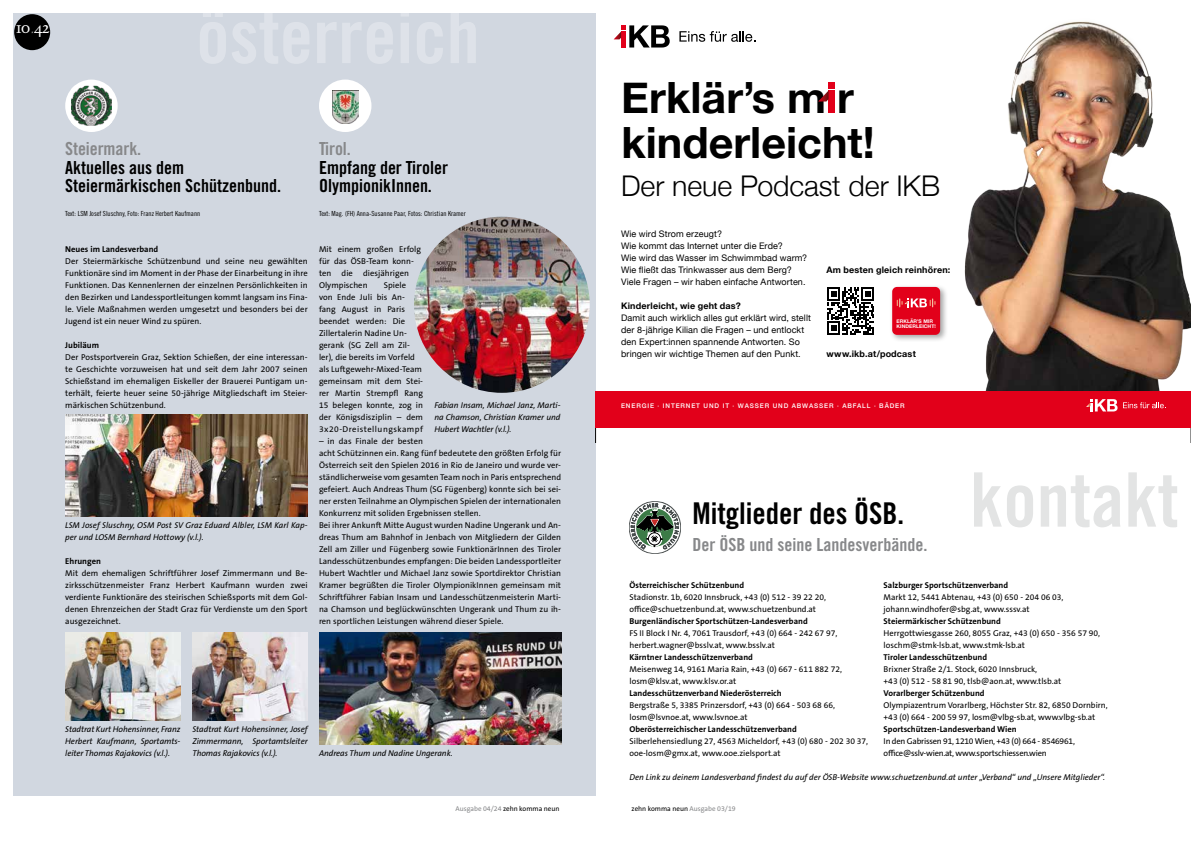
<style>
.page{position:relative;width:1191px;height:842px;background:#fff}
.page>*{position:absolute;margin:0;border:0;box-sizing:border-box;transform-origin:0 0}
.t1{font:75.1px "Trade Gothic LT Std Bd Cn 20";color:#e3e4e4}
.t2{font:700 43.1px/45.4px "Helvetica Neue";color:#000}
.t3{font:30px "Trade Gothic LT Std Bd Cn 20";color:#000}
.t4{font:300 28.5px "Helvetica Neue";letter-spacing:-.005em;color:#000}
.t5{font:18px/18px "Trade Gothic LT Std Bd Cn 20";color:#000}
.t6{font:18px "Trade Gothic LT Std Bd Cn 20";color:#87888a}
.t7{font:17.5px "Garamond BE Regular Expert";color:#fff}
.t8{font:9px/12px "Helvetica Neue";letter-spacing:.01em;color:#000}
.t9{font:700 9px "Helvetica Neue";letter-spacing:.02em;color:#000}
.t10{font:8.5px/12px "The Sans B W5 Plain";letter-spacing:.005em;color:#000}
.t11{font:italic 8.5px/12px "The Sans B W5 Plain";letter-spacing:-.005em;color:#000;text-align:justify}
.t12{font:700 8.5px "The Sans B W7";color:#000}
.t13{font:8.5px/12px "The Sans B W5 Plain";letter-spacing:-.025em;color:#000}
.t14{font:7px "Trade Gothic LT Std Cn 18";color:#000}
.t15{font:7px "The Sans B W5 Plain";color:#000}
.t16{font:500 6.4px "Helvetica Neue";letter-spacing:.14em;color:#fff}
.t17{font:700 5px/5.9px "Helvetica Neue";letter-spacing:.01em;color:#fff}
.s1{color:#87888a}
</style>
<div class="page">
<div style="left:13px;top:13px;width:582px;height:782px;background:#d1d7e0"></div>
<div style="left:14px;top:14px;width:36px;height:36px;background:#000;border-radius:50%"></div>
<div style="left:319px;top:80px;width:52px;height:52px;background:#fff;border-radius:50%"></div>
<img style="left:332px;top:91px;width:26px;height:33px">
<svg style="left:629px;top:501px;width:52px;height:53px"></svg>
<div style="left:65px;top:80px;width:53px;height:52px;background:#fff;border-radius:50%"></div>
<img style="left:71px;top:86px;width:41px;height:40px">
<img style="left:65px;top:414px;width:243px;height:102px">
<img style="left:65px;top:632px;width:115px;height:88px">
<img style="left:192px;top:632px;width:116px;height:88px">
<img style="left:964px;top:21px;width:227px;height:370px">
<div style="left:595px;top:391px;width:596px;height:37px;background:#e2001a"></div>
<svg style="left:1123px;top:402px;width:41px;height:6px"></svg>
<svg style="left:1086px;top:399px;width:31px;height:12px"></svg>
<div style="left:828px;top:82px;width:7px;height:7px;background:#e2001a"></div>
<div style="left:828px;top:91px;width:7px;height:22px;background:#e2001a"></div>
<svg style="left:818px;top:91px;width:10px;height:11px"></svg>
<svg style="left:827px;top:287px;width:47px;height:47px"></svg>
<div style="left:889px;top:284px;width:59px;height:59px;background:#000;opacity:.35"></div>
<div style="left:892px;top:287px;width:48px;height:48px;background:#e2001a;border-radius:5px"></div>
<svg style="left:896px;top:298px;width:39px;height:9px"></svg>
<svg style="left:613px;top:25px;width:56px;height:23px"></svg>
<svg style="left:679px;top:31px;width:76px;height:11px"></svg>
<svg style="left:595px;top:428px;width:1px;height:15px"></svg>
<svg style="left:1190px;top:428px;width:1px;height:15px"></svg>
<img style="left:414px;top:217px;width:176px;height:176px;border-radius:88px">
<img style="left:319px;top:632px;width:242px;height:112px">
<h3 class="t7" style="left:16px;top:20px;width:35px">10 42</h3>
<h3 class="t6" style="left:65px;top:137px;width:78px">Steiermark.</h3>
<h3 class="t5" style="left:65px;top:159px;width:217px">Aktuelles aus dem<br>Steiermärkischen Schützenbund.</h3>
<p class="t14" style="left:65px;top:209px;width:137px">Text: LSM Josef Sluschny, Foto: Franz Herbert Kaufmann</p>
<p class="t12" style="left:65px;top:244px;width:95px">Neues im Landesverband</p>
<p class="t10" style="left:65px;top:255px;width:244px;text-align:justify">Der Steiermärkische Schützenbund und seine neu gewählten Funktionäre sind im Moment in der Phase der Einarbeitung in ihre Funktionen. Das Kennenlernen der einzelnen Persönlichkeiten in den Bezirken und Landessportleitungen kommt langsam ins Fina&shy;le. Viele Maßnahmen werden umgesetzt und besonders bei der Jugend ist ein neuer Wind zu spüren.</p>
<p class="t12" style="left:65px;top:340px;width:35px">Jubiläum</p>
<p class="t10" style="left:65px;top:351px;width:244px;text-align:justify">Der Postsportverein Graz, Sektion Schießen, der eine interessan&shy;te Geschichte vorzuweisen hat und seit dem Jahr 2007 seinen Schießstand im ehemaligen Eiskeller der Brauerei Puntigam un&shy;terhält, feierte heuer seine 50-jährige Mitgliedschaft im Steier&shy;märkischen Schützenbund.</p>
<p class="t11" style="left:65px;top:519px;width:244px">LSM Josef Sluschny, OSM Post SV Graz Eduard Albler, LSM Karl Kap&shy;per und LOSM Bernhard Hottowy (v.l.).</p>
<p class="t12" style="left:65px;top:556px;width:37px">Ehrungen</p>
<p class="t10" style="left:65px;top:567px;width:244px;text-align:justify">Mit dem ehemaligen Schriftführer Josef Zimmermann und Be&shy;zirksschützenmeister Franz Herbert Kaufmann wurden zwei verdiente Funktionäre des steirischen Schießsports mit dem Gol&shy;denen Ehrenzeichen der Stadt Graz für Verdienste um den Sport ausgezeichnet.</p>
<p class="t11" style="left:65px;top:723px;width:117px">Stadtrat Kurt Hohensinner, Franz Herbert Kaufmann, Sportamts&shy;leiter Thomas Rajakovics (v.l.).</p>
<p class="t11" style="left:192px;top:723px;width:117px">Stadtrat Kurt Hohensinner, Josef Zimmermann, Sportamtsleiter Thomas Rajakovics (v.l.).</p>
<h2 class="t2" style="left:621px;top:76px;width:255px">Erklär’s m r kinderleicht!</h2>
<h3 class="t4" style="left:621px;top:162px;width:320px">Der neue Podcast der IKB</h3>
<h3 class="t6" style="left:319px;top:137px;width:33px">Tirol.</h3>
<h3 class="t5" style="left:319px;top:159px;width:131px">Empfang der Tiroler<br>OlympionikInnen.</h3>
<p class="t14" style="left:319px;top:209px;width:148px">Text: Mag. (FH) Anna-Susanne Paar, Fotos: Christian Kramer</p>
<p class="t10" style="left:319px;top:243px;width:104px">Mit einem großen Erfolg für das ÖSB-Team konn&shy;ten die diesjährigen<br>Olympischen</p>
<p class="t8" style="left:621px;top:229px;width:188px">Wie wird Strom erzeugt?<br>Wie kommt das Internet unter die Erde?<br>Wie wird das Wasser im Schwimmbad warm?<br>Wie fließt das Trinkwasser aus dem Berg?<br>Viele Fragen – wir haben einfache Antworten.</p>
<p class="t9" style="left:621px;top:299px;width:121px">Kinderleicht, wie geht das?</p>
<p class="t8" style="left:621px;top:313px;width:191px">Damit auch wirklich alles gut erklärt wird, stellt der 8-jährige Kilian die Fragen – und entlockt den Expert:innen spannende Antworten. So bringen wir wichtige Themen auf den Punkt.</p>
<p class="t9" style="left:826px;top:263px;width:125px">Am besten gleich reinhören:</p>
<p class="t10" style="left:319px;top:279px;width:106px;text-indent:65px">Spiele<br>von Ende Juli bis An&shy;fang August in Paris beendet werden: Die<br>Zillertalerin Nadine Un&shy;gerank (SG Zell am Zil&shy;ler), die bereits im Vorfeld als Luftgewehr-Mixed-Team gemeinsam mit dem Stei&shy;rer Martin Strempfl Rang<br>15 belegen konnte, zog in der Königsdisziplin – dem<br>3x20-Dreistellungskampf</p>
<p class="t10" style="left:319px;top:435px;width:244px">– in das Finale der besten<br>acht Schützinnen ein. Rang fünf bedeutete den größten Erfolg für Österreich seit den Spielen 2016 in Rio de Janeiro und wurde ver&shy;ständlicherweise vom gesamten Team noch in Paris entsprechend gefeiert. Auch Andreas Thum (SG Fügenberg) konnte sich bei sei&shy;ner ersten Teilnahme an Olympischen Spielen der internationalen Konkurrenz mit soliden Ergebnissen stellen.<br>Bei ihrer Ankunft Mitte August wurden Nadine Ungerank und An&shy;dreas Thum am Bahnhof in Jenbach von Mitgliedern der Gilden Zell am Ziller und Fügenberg sowie FunktionärInnen des Tiroler Landesschützenbundes empfangen: Die beiden Landessportleiter Hubert Wachtler und Michael Janz sowie Sportdirektor Christian Kramer begrüßten die Tiroler OlympionikInnen gemeinsam mit Schriftführer Fabian Insam und Landesschützenmeisterin Marti&shy;na Chamson und beglückwünschten Ungerank und Thum zu ih&shy;ren sportlichen Leistungen während dieser Spiele.</p>
<p class="t17" style="left:896px;top:318px;width:41px">ERKLÄR’S MIR<br>KINDERLEICHT!</p>
<p class="t9" style="left:826px;top:347px;width:91px">www.ikb.at/podcast</p>
<p class="t11" style="left:434px;top:399px;width:128px">Fabian Insam, Michael Janz, Marti&shy;na Chamson, Christian Kramer und Hubert Wachtler (v.l.).</p>
<p class="t16" style="left:621px;top:400px;width:285px">ENERGIE ∙ INTERNET UND IT ∙ WASSER UND ABWASSER ∙ ABFALL ∙ BÄDER</p>
<h1 class="t1" style="left:970px;top:454px;width:210px">kontakt</h1>
<h3 class="t3" style="left:692px;top:495px;width:213px">Mitglieder des ÖSB.</h3>
<h3 class="t6" style="left:692px;top:533px;width:236px">Der ÖSB und seine Landesverbände.</h3>
<p class="t12" style="left:629px;top:580px;width:116px">Österreichischer Schützenbund</p>
<p class="t10" style="left:629px;top:591px;width:198px">Stadionstr. 1b, 6020 Innsbruck, +43 (0) 512 - 39 22 20, office@schuetzenbund.at, www.schuetzenbund.at</p>
<p class="t12" style="left:629px;top:616px;width:180px">Burgenländischer Sportschützen-Landesverband</p>
<p class="t10" style="left:629px;top:627px;width:209px">FS II Block I Nr. 4, 7061 Trausdorf, +43 (0) 664 - 242 67 97, herbert.wagner@bsslv.at, www.bsslv.at</p>
<p class="t12" style="left:629px;top:652px;width:125px">Kärntner Landesschützenverband</p>
<p class="t10" style="left:629px;top:663px;width:214px">Meisenweg 14, 9161 Maria Rain, +43 (0) 667 - 611 882 72, losm@klsv.at, www.klsv.or.at</p>
<p class="t12" style="left:629px;top:688px;width:154px">Landesschützenverband Niederösterreich</p>
<p class="t10" style="left:629px;top:699px;width:207px">Bergstraße 5, 3385 Prinzersdorf, +43 (0) 664 - 503 68 66, losm@lsvnoe.at, www.lsvnoe.at</p>
<p class="t12" style="left:629px;top:724px;width:169px">Oberösterreichischer Landesschützenverband</p>
<p class="t10" style="left:629px;top:735px;width:240px">Silberlehensiedlung 27, 4563 Micheldorf, +43 (0) 680 - 202 30 37, ooe-losm@gmx.at, www.ooe.zielsport.at</p>
<p class="t12" style="left:883px;top:580px;width:126px">Salzburger Sportschützenverband</p>
<p class="t10" style="left:883px;top:591px;width:181px">Markt 12, 5441 Abtenau, +43 (0) 650 - 204 06 03, johann.windhofer@sbg.at, www.sssv.at</p>
<p class="t12" style="left:883px;top:616px;width:119px">Steiermärkischer Schützenbund</p>
<p class="t10" style="left:883px;top:627px;width:218px">Herrgottwiesgasse 260, 8055 Graz, +43 (0) 650 - 356 57 90, loschm@stmk-lsb.at, www.stmk-lsb.at</p>
<p class="t12" style="left:883px;top:652px;width:105px">Tiroler Landesschützenbund</p>
<p class="t10" style="left:883px;top:663px;width:179px">Brixner Straße 2/1. Stock, 6020 Innsbruck,<br>+43 (0) 512 - 58 81 90, tlsb@aon.at, www.tlsb.at</p>
<p class="t12" style="left:883px;top:688px;width:102px">Vorarlberger Schützenbund</p>
<p class="t10" style="left:883px;top:699px;width:225px">Olympiazentrum Vorarlberg, Höchster Str. 82, 6850 Dornbirn, +43 (0) 664 - 200 59 97, losm@vlbg-sb.at, www.vlbg-sb.at</p>
<p class="t12" style="left:883px;top:724px;width:134px">Sportschützen-Landesverband Wien</p>
<p class="t13" style="left:883px;top:735px;width:193px">In den Gabrissen 91, 1210 Wien, +43 (0) 664 - 8546961, office@sslv-wien.at, www.sportschiessen.wien</p>
<p class="t11" style="left:629px;top:771px;width:477px">Den Link zu deinem Landesverband findest du auf der ÖSB-Website www.schuetzenbund.at unter „Verband“ und „Unsere Mitglieder“.</p>
<p class="t11" style="left:319px;top:747px;width:135px">Andreas Thum und Nadine Ungerank.</p>
<p class="t15" style="left:455px;top:804px;width:106px"><span class="s1">Ausgabe 04/24</span> zehn komma neun</p>
<p class="t15" style="left:631px;top:804px;width:106px">zehn komma neun <span class="s1">Ausgabe 03/19</span></p>
</div>
